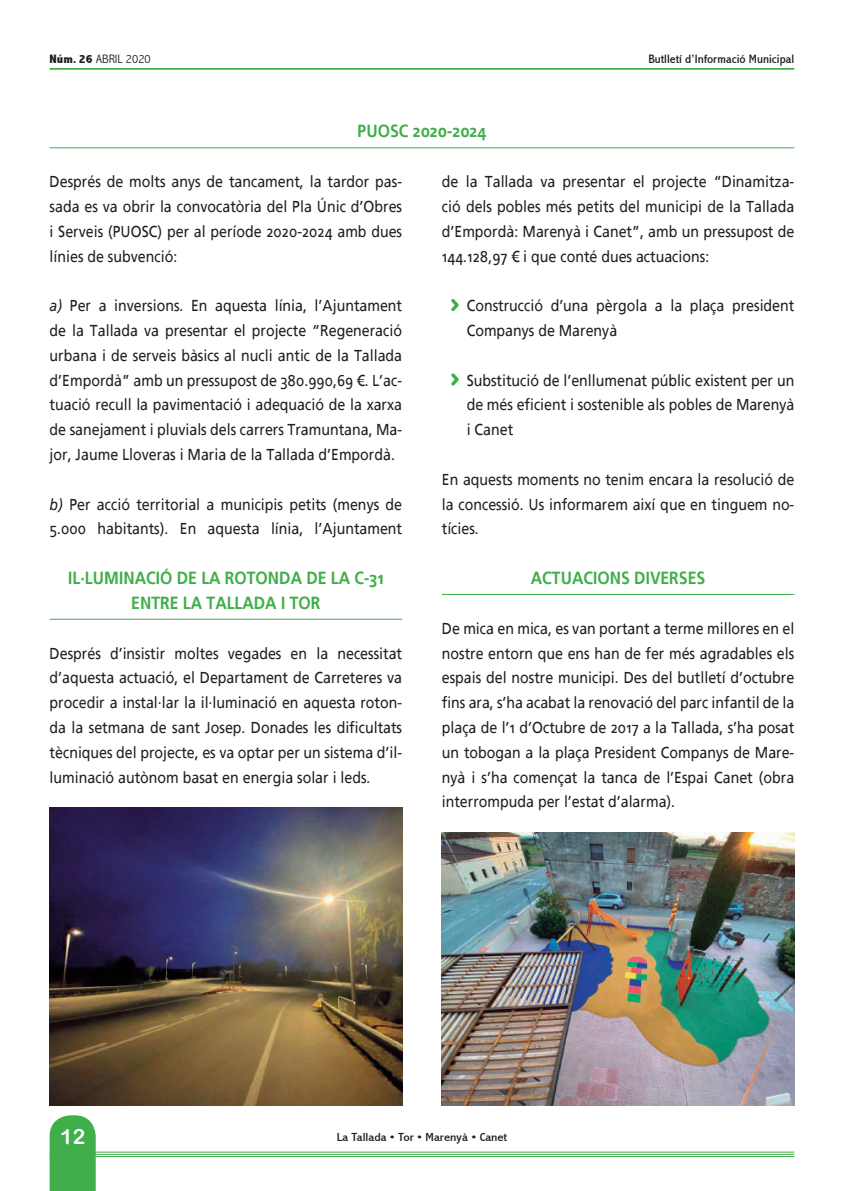
<style>
.page{position:relative;width:844px;height:1191px;background:#fff}
.page>*{position:absolute;margin:0;border:0;box-sizing:border-box;transform-origin:0 0}
.t1{font:21px "Arial Rounded MT Bold";color:#fff}
.t2{font:700 17.5px/24.8px "Frutiger Linotype";color:#40ae49;text-align:center;scale:.9 1}
.t3{font:15.75px/24.8px "Frutiger Linotype";color:#231f20;text-align:justify;scale:.9 1}
.t4{font:condensed 12.25px "Abadi";color:#231f20;scale:1.1 1}
.t5{font:300 condensed 12.25px "Abadi";color:#231f20;scale:1.1 1}
.t6{font:condensed 11.72px "Abadi";color:#231f20;scale:1.19 1}
.s1{font-weight:800}
.s2{font-style:italic}
</style>
<div class="page">
<hr style="left:50px;top:1151px;width:744px;height:1px;background:#40ae49">
<hr style="left:50px;top:1153px;width:744px;height:1px;background:#40ae49">
<hr style="left:50px;top:1156px;width:744px;height:1px;background:#40ae49">
<svg style="left:50px;top:1115px;width:46px;height:76px;background:#4bb253"></svg>
<hr style="left:50px;top:68px;width:744px;height:2px;background:#40ae49">
<svg style="left:451px;top:299px;width:7px;height:12px"></svg>
<svg style="left:451px;top:373px;width:7px;height:13px"></svg>
<img style="left:50px;top:807px;width:352px;height:298px">
<img style="left:441px;top:832px;width:353px;height:273px">
<hr style="left:50px;top:147px;width:744px;height:1px;background:#40ae49">
<hr style="left:50px;top:619px;width:352px;height:1px;background:#40ae49">
<hr style="left:441px;top:594px;width:353px;height:1px;background:#40ae49">
<p class="t5" style="left:50px;top:52px;width:93px"><span class="s1">Núm. 26</span> ABRIL 2020</p>
<p class="t4" style="left:648px;top:52px;width:134px">Butlletí d’Informació Municipal</p>
<p class="t2" style="left:357px;top:119px;width:144px">PUOSC 2020-2024</p>
<p class="t3" style="left:441px;top:169px;width:393px">de la Tallada va presentar el projecte “Dinamitza&shy;ció dels pobles més petits del municipi de la Tallada d’Empordà: Marenyà i Canet”, amb un pressupost de 144.128,97 € i que conté dues actuacions:</p>
<p class="t3" style="left:466px;top:293px;width:365px">Construcció d’una pèrgola a la plaça president<br>Companys de Marenyà</p>
<p class="t3" style="left:466px;top:368px;width:365px">Substitució de l’enllumenat públic existent per un de més eficient i sostenible als pobles de Marenyà i Canet</p>
<p class="t3" style="left:441px;top:467px;width:393px">En aquests moments no tenim encara la resolució de la concessió. Us informarem així que en tinguem no&shy;tícies.</p>
<p class="t3" style="left:50px;top:169px;width:393px">Després de molts anys de tancament, la tardor pas&shy;sada es va obrir la convocatòria del Pla Únic d’Obres i Serveis (PUOSC) per al període 2020-2024 amb dues línies de subvenció:</p>
<p class="t3" style="left:50px;top:293px;width:393px"><span class="s2">a)</span> Per a inversions. En aquesta línia, l’Ajuntament de la Tallada va presentar el projecte “Regeneració urbana i de serveis bàsics al nucli antic de la Tallada d’Empordà” amb un pressupost de 380.990,69 €. L’ac&shy;tuació recull la pavimentació i adequació de la xarxa de sanejament i pluvials dels carrers Tramuntana, Ma&shy;jor, Jaume Lloveras i Maria de la Tallada d’Empordà.</p>
<p class="t3" style="left:50px;top:492px;width:393px"><span class="s2">b)</span> Per acció territorial a municipis petits (menys de<br>5.000 habitants). En aquesta línia, l’Ajuntament</p>
<p class="t2" style="left:68px;top:565px;width:352px">IL·LUMINACIÓ DE LA ROTONDA DE LA C-31<br>ENTRE LA TALLADA I TOR</p>
<p class="t3" style="left:50px;top:640px;width:393px">Després d’insistir moltes vegades en la necessitat d’aquesta actuació, el Departament de Carreteres va procedir a instal·lar la il·luminació en aquesta roton&shy;da la setmana de sant Josep. Donades les dificultats tècniques del projecte, es va optar per un sistema d’il· luminació autònom basat en energia solar i leds.</p>
<p class="t2" style="left:531px;top:565px;width:195px">ACTUACIONS DIVERSES</p>
<p class="t3" style="left:441px;top:616px;width:393px">De mica en mica, es van portant a terme millores en el nostre entorn que ens han de fer més agradables els espais del nostre municipi. Des del butlletí d’octubre fins ara, s’ha acabat la renovació del parc infantil de la plaça de l’1 d’Octubre de 2017 a la Tallada, s’ha posat un tobogan a la plaça President Companys de Mare&shy;nyà i s’ha començat la tanca de l’Espai Canet (obra interrompuda per l’estat d’alarma).</p>
<h1 class="t1" style="left:60px;top:1123px;width:26px">12</h1>
<p class="t6" style="left:336px;top:1130px;width:145px">La Tallada • Tor • Marenyà • Canet</p>
</div>
